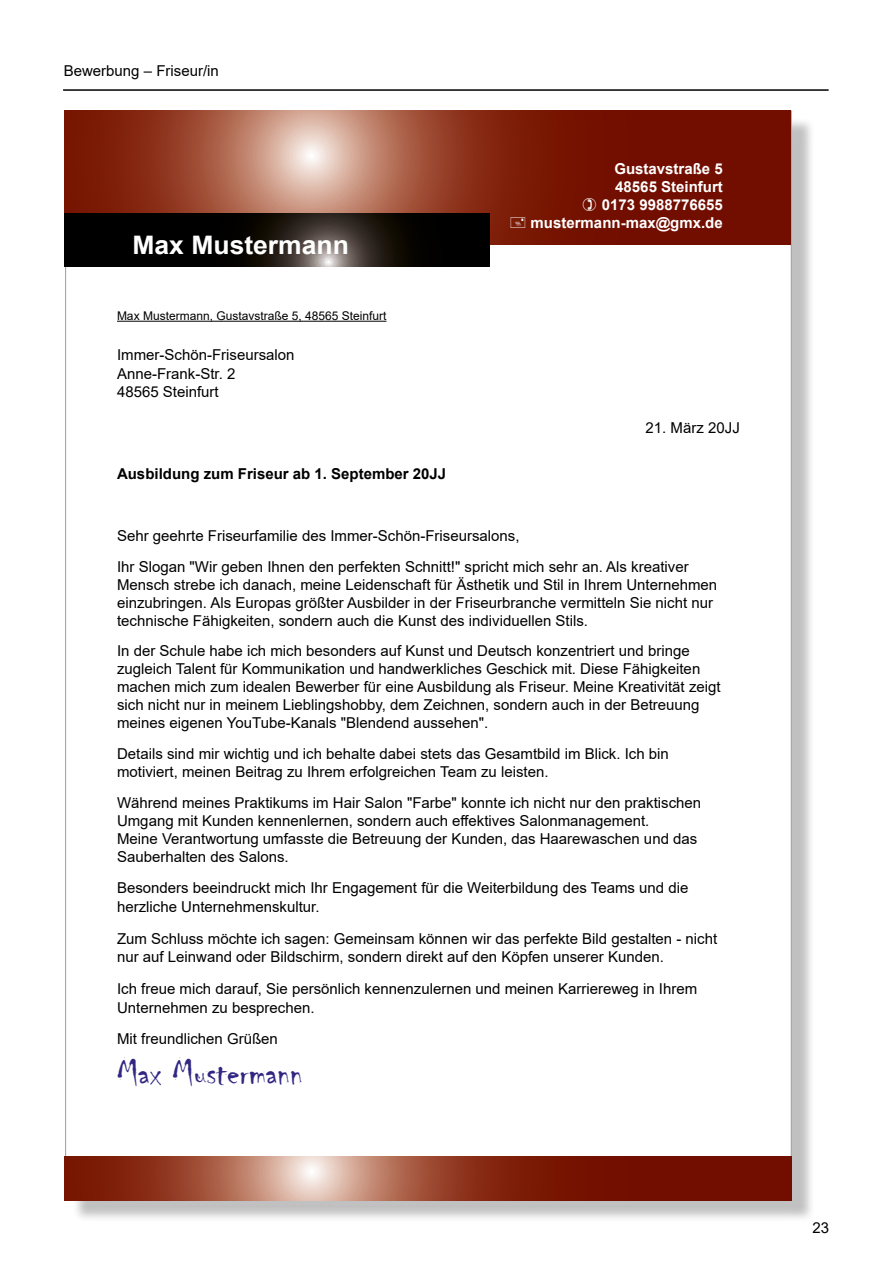
<style>
.page{position:relative;width:893px;height:1263px;background:#fff}
.page>*{position:absolute;margin:0;border:0;box-sizing:border-box;transform-origin:0 0}
.t1{font:37.5px "Chiller";color:#312783}
.Bewerbung-Standard{font:700 25.5px "Arial";color:#fff;scale:1.04 1}
.Bewerbung-Standard-2{font:15px/18px "Arial";color:#000}
.Bewerbung-Standard-3{font:700 15px/18px "Arial";color:#fff;text-align:right}
.Bewerbung-LL-Standard{font:700 15px "Arial";color:#000}
.Standard-ohne-Absatz{font:15px "Arial";color:#000}
.Bewerbung-Standard-4{font:12px "Arial";color:#000}
</style>
<div class="page">
<hr style="left:63px;top:90px;width:765px;height:1px;background:#000">
<div style="left:72px;top:118px;width:743px;height:1104px;background:#000;opacity:.25"></div>
<div style="left:65px;top:111px;width:727px;height:1088px;background:#fff;border:1px solid #9d9d9c"></div>
<svg style="left:64px;top:111px;width:727px;height:134px;background:#8f3927"></svg>
<svg style="left:64px;top:213px;width:426px;height:53px;background:#15120f"></svg>
<svg style="left:64px;top:1156px;width:727px;height:45px;background:#94422f"></svg>
<hr style="left:117px;top:321px;width:269px;height:1px;background:#000">
<svg style="left:583px;top:198px;width:13px;height:13px"></svg>
<svg style="left:511px;top:217px;width:14px;height:11px"></svg>
<p class="Standard-ohne-Absatz" style="left:64px;top:60px;width:157px">Bewerbung – Friseur/in</p>
<p class="Bewerbung-Standard" style="left:132px;top:227px;width:210px">Max Mustermann</p>
<p class="Bewerbung-Standard-4" style="left:117px;top:307px;width:271px">Max Mustermann, Gustavstraße 5, 48565 Steinfurt</p>
<p class="Bewerbung-Standard-2" style="left:117px;top:345px;width:179px;line-height:18.8px">Immer-Schön-Friseursalon<br>Anne-Frank-Str. 2<br>48565 Steinfurt</p>
<p class="Bewerbung-LL-Standard" style="left:117px;top:463px;width:331px">Ausbildung zum Friseur ab 1. September 20JJ</p>
<p class="Bewerbung-Standard-3" style="left:531px;top:160px;width:194px">Gustavstraße 5<br>48565 Steinfurt<br>0173 9988776655 mustermann-max@gmx.de</p>
<p class="Bewerbung-Standard-2" style="left:646px;top:419px;width:96px">21. März 20JJ</p>
<p class="Bewerbung-Standard-2" style="left:117px;top:526px;width:404px">Sehr geehrte Friseurfamilie des Immer-Schön-Friseursalons,</p>
<p class="Bewerbung-Standard-2" style="left:117px;top:557px;width:602px">Ihr Slogan "Wir geben Ihnen den perfekten Schnitt!" spricht mich sehr an. Als kreativer Mensch strebe ich danach, meine Leidenschaft für Ästhetik und Stil in Ihrem Unternehmen einzubringen. Als Europas größter Ausbilder in der Friseurbranche vermitteln Sie nicht nur technische Fähigkeiten, sondern auch die Kunst des individuellen Stils.</p>
<p class="Bewerbung-Standard-2" style="left:117px;top:642px;width:605px">In der Schule habe ich mich besonders auf Kunst und Deutsch konzentriert und bringe zugleich Talent für Kommunikation und handwerkliches Geschick mit. Diese Fähigkeiten machen mich zum idealen Bewerber für eine Ausbildung als Friseur. Meine Kreativität zeigt sich nicht nur in meinem Lieblingshobby, dem Zeichnen, sondern auch in der Betreuung meines eigenen YouTube-Kanals "Blendend aussehen".</p>
<p class="Bewerbung-Standard-2" style="left:117px;top:745px;width:553px">Details sind mir wichtig und ich behalte dabei stets das Gesamtbild im Blick. Ich bin motiviert, meinen Beitrag zu Ihrem erfolgreichen Team zu leisten.</p>
<p class="Bewerbung-Standard-2" style="left:117px;top:793px;width:586px">Während meines Praktikums im Hair Salon "Farbe" konnte ich nicht nur den praktischen Umgang mit Kunden kennenlernen, sondern auch effektives Salonmanagement.<br>Meine Verantwortung umfasste die Betreuung der Kunden, das Haarewaschen und das Sauberhalten des Salons.</p>
<p class="Bewerbung-Standard-2" style="left:117px;top:878px;width:573px;line-height:18.8px">Besonders beeindruckt mich Ihr Engagement für die Weiterbildung des Teams und die herzliche Unternehmenskultur.</p>
<p class="Bewerbung-Standard-2" style="left:117px;top:929px;width:602px;line-height:18.8px">Zum Schluss möchte ich sagen: Gemeinsam können wir das perfekte Bild gestalten - nicht nur auf Leinwand oder Bildschirm, sondern direkt auf den Köpfen unserer Kunden.</p>
<p class="Bewerbung-Standard-2" style="left:117px;top:979px;width:582px;line-height:18.8px">Ich freue mich darauf, Sie persönlich kennenzulernen und meinen Karriereweg in Ihrem<br>Unternehmen zu besprechen.</p>
<p class="Bewerbung-Standard-2" style="left:117px;top:1030px;width:162px">Mit freundlichen Grüßen</p>
<p class="t1" style="left:117px;top:1052px;width:188px">Max Mustermann</p>
<p class="Bewerbung-Standard-2" style="left:812px;top:1219px;width:18px">23</p>
</div>
